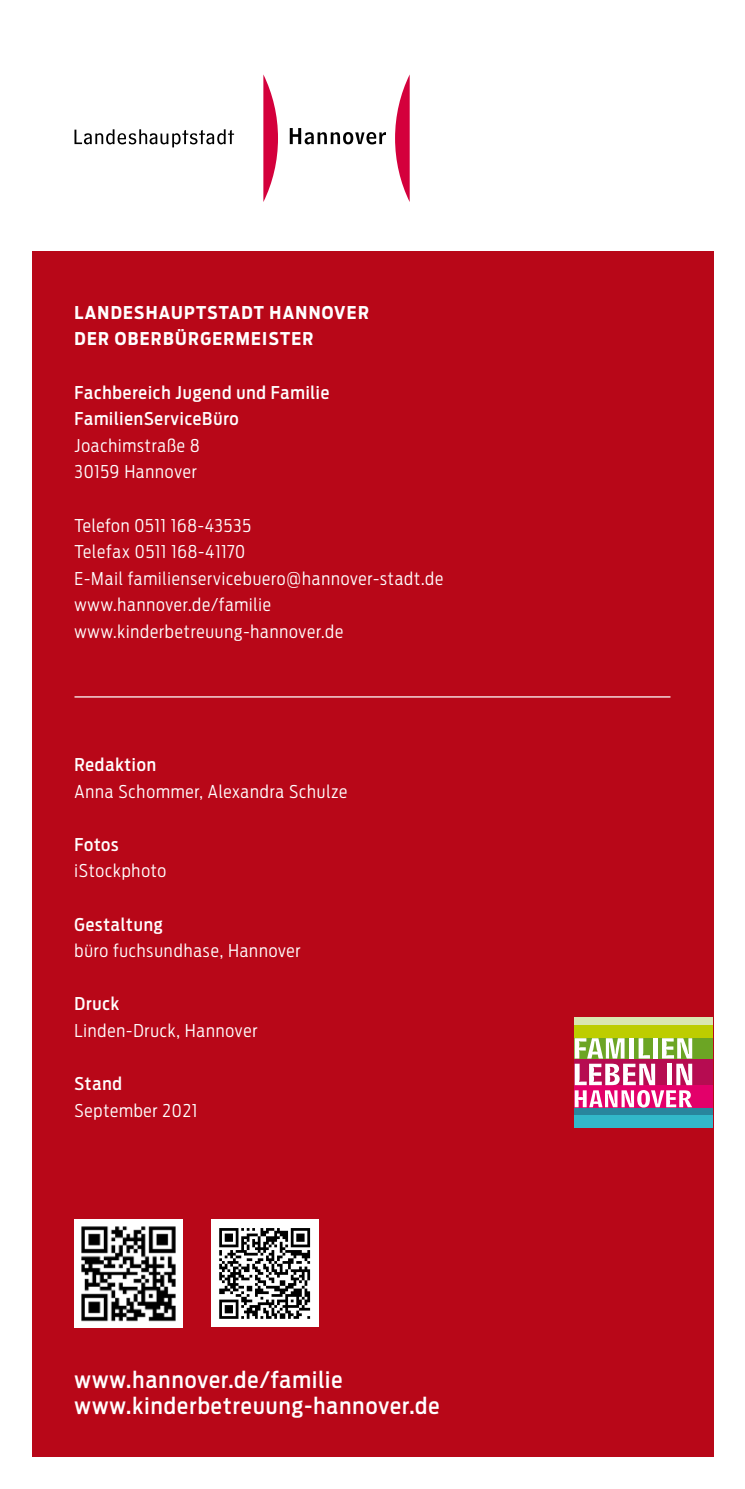
<style>
.page{position:relative;width:745px;height:1489px;background:#fff}
.page>*{position:absolute;margin:0;border:0;box-sizing:border-box;transform-origin:0 0}
.t1{font:500 22.5px/26.5px "Antenna Cond";letter-spacing:.05em;color:#fff}
.t2{font:300 17.5px/26.5px "Antenna Cond";letter-spacing:.05em;color:#fff}
.t3{font:500 17.5px/26.5px "Antenna Cond";letter-spacing:.05em;color:#fff}
.t4{font:700 17.5px/26.5px "Antenna Cond";letter-spacing:.075em;color:#fff}
</style>
<div class="page">
<div style="left:32px;top:252px;width:680px;height:1204px;background:#b80718"></div>
<img style="left:74px;top:1219px;width:108px;height:108px">
<div style="left:210px;top:1219px;width:108px;height:108px;background:#fff"></div>
<svg style="left:219px;top:1228px;width:91px;height:90px"></svg>
<svg style="left:395px;top:76px;width:14px;height:125px"></svg>
<svg style="left:263px;top:74px;width:15px;height:128px"></svg>
<svg style="left:289px;top:128px;width:97px;height:16px"></svg>
<svg style="left:74px;top:129px;width:160px;height:18px"></svg>
<hr style="left:74px;top:696px;width:596px;height:1px;background:#fff">
<div style="left:574px;top:1024px;width:138px;height:15px;background:#bdcd00"></div>
<div style="left:574px;top:1057px;width:138px;height:29px;background:#b60c51"></div>
<div style="left:574px;top:1105px;width:138px;height:11px;background:#28869d"></div>
<div style="left:574px;top:1115px;width:138px;height:12px;background:#32b8c9"></div>
<div style="left:574px;top:1017px;width:138px;height:8px;background:#dae6b0"></div>
<div style="left:574px;top:1085px;width:138px;height:22px;background:#e3006a"></div>
<div style="left:574px;top:1038px;width:138px;height:20px;background:#6ca524"></div>
<svg style="left:574px;top:1038px;width:117px;height:69px"></svg>
<p class="t4" style="left:74px;top:299px;width:296px">LANDESHAUPTSTADT HANNOVER<br>DER OBERBÜRGERMEISTER</p>
<p class="t3" style="left:74px;top:379px;width:256px">Fachbereich Jugend und Familie<br>FamilienServiceBüro</p>
<p class="t2" style="left:74px;top:432px;width:126px">Joachimstraße 8<br>30159 Hannover</p>
<p class="t2" style="left:74px;top:512px;width:370px">Telefon 0511 168-43535<br>Telefax 0511 168-41170<br>E-Mail familienservicebuero@hannover-stadt.de www.hannover.de/familie www.kinderbetreuung-hannover.de</p>
<p class="t3" style="left:74px;top:751px;width:83px">Redaktion</p>
<p class="t2" style="left:74px;top:778px;width:274px">Anna Schommer, Alexandra Schulze</p>
<p class="t3" style="left:74px;top:831px;width:46px">Fotos</p>
<p class="t2" style="left:74px;top:857px;width:93px">iStockphoto</p>
<p class="t3" style="left:74px;top:910px;width:90px">Gestaltung</p>
<p class="t2" style="left:74px;top:937px;width:227px">büro fuchsundhase, Hannover</p>
<p class="t3" style="left:74px;top:990px;width:46px">Druck</p>
<p class="t2" style="left:74px;top:1017px;width:184px">Linden-Druck, Hannover</p>
<p class="t3" style="left:74px;top:1070px;width:49px">Stand</p>
<p class="t2" style="left:74px;top:1096px;width:124px">September 2021</p>
<p class="t1" style="left:74px;top:1365px;width:366px">www.hannover.de/familie www.kinderbetreuung-hannover.de</p>
</div>
